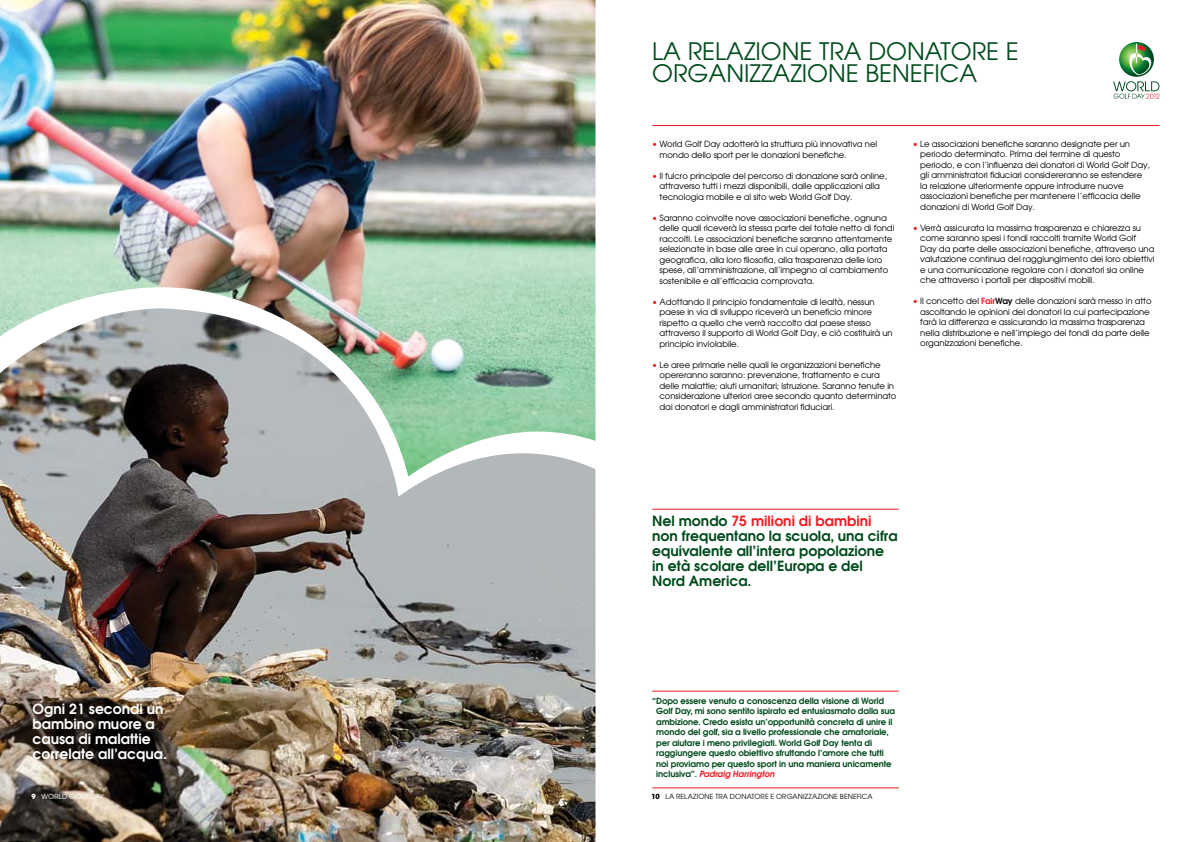
<style>
.page{position:relative;width:1191px;height:842px;background:#fff}
.page>*{position:absolute;margin:0;border:0;box-sizing:border-box;transform-origin:0 0}
.t1{font:24px/22px "Avant Garde";color:#004b1c}
.t2{font:600 14px/15px "Avant Garde";color:#004b1c}
.t3{font:600 14px/15px "Avant Garde";color:#fff}
.t4{font:8.5px/10.5px "Avant Garde";letter-spacing:-.01em;color:#000}
.t5{font:600 8.5px/10.5px "Avant Garde";letter-spacing:-.01em;color:#004b1c}
.t6{font:7px "Avant Garde";letter-spacing:.015em;color:#000}
.t7{font:7px "Avant Garde";letter-spacing:.015em;color:#fff}
.s1{font-weight:700}
.s2{color:#ed1d24}
.s3{font-weight:600;color:#ed1d24}
.s4{font-weight:600}
.s5{font-style:italic;color:#ed1d24}
</style>
<div class="page">
<hr style="left:652px;top:125px;width:507px;height:1px;background:#ed1d24">
<hr style="left:652px;top:788px;width:246px;height:1px;background:#ed1d24">
<img style="left:0;top:476px;width:595px;height:366px">
<img style="left:0;top:0;width:595px;height:476px">
<hr style="left:652px;top:691px;width:246px;height:1px;background:#ed1d24">
<hr style="left:652px;top:509px;width:246px;height:1px;background:#ed1d24">
<svg style="left:1113px;top:81px;width:46px;height:18px"></svg>
<svg style="left:1119px;top:42px;width:35px;height:35px"></svg>
<svg style="left:1127px;top:44px;width:27px;height:31px"></svg>
<h2 class="t3" style="left:33px;top:701px;width:136px">Ogni 21 secondi un bambino muore a causa di malattie correlate all’acqua.</h2>
<p class="t7" style="left:32px;top:792px;width:74px"><span class="s1">9</span> WORLD GOLF DAY</p>
<h1 class="t1" style="left:652px;top:40px;width:368px">LA RELAZIONE TRA DONATORE E<br>ORGANIZZAZIONE BENEFICA</h1>
<p class="t4" style="left:659px;top:138px;width:219px;text-indent:-7px"><span class="s2">•</span> World Golf Day adotterà la struttura più innovativa nel mondo dello sport per le donazioni benefiche.</p>
<p class="t4" style="left:659px;top:170px;width:229px;text-indent:-7px"><span class="s2">•</span> Il fulcro principale del percorso di donazione sarà online, attraverso tutti i mezzi disponibili, dalle applicazioni alla tecnologia mobile e al sito web World Golf Day.</p>
<p class="t4" style="left:659px;top:212px;width:236px;text-indent:-7px"><span class="s2">•</span> Saranno coinvolte nove associazioni benefiche, ognuna delle quali riceverà la stessa parte del totale netto di fondi raccolti. Le associazioni benefiche saranno attentamente selezionate in base alle aree in cui operano, alla portata geografica, alla loro filosofia, alla trasparenza delle loro spese, all’amministrazione, all’impegno al cambiamento sostenibile e all’efficacia comprovata.</p>
<p class="t4" style="left:659px;top:296px;width:235px;text-indent:-7px"><span class="s2">•</span> Adottando il principio fondamentale di lealtà, nessun paese in via di sviluppo riceverà un beneficio minore rispetto a quello che verrà raccolto dal paese stesso attraverso il supporto di World Golf Day, e ciò costituirà un principio inviolabile.</p>
<p class="t4" style="left:659px;top:359px;width:238px;text-indent:-7px"><span class="s2">•</span> Le aree primarie nelle quali le organizzazioni benefiche opereranno saranno: prevenzione, trattamento e cura delle malattie; aiuti umanitari; istruzione. Saranno tenute in considerazione ulteriori aree secondo quanto determinato dai donatori e dagli amministratori fiduciari.</p>
<p class="t4" style="left:920px;top:138px;width:231px;text-indent:-7px"><span class="s2">•</span> Le associazioni benefiche saranno designate per un periodo determinato. Prima del termine di questo periodo, e con l’influenza dei donatori di World Golf Day, gli amministratori fiduciari considereranno se estendere la relazione ulteriormente oppure introdurre nuove associazioni benefiche per mantenere l’efficacia delle donazioni di World Golf Day.</p>
<p class="t4" style="left:920px;top:222px;width:236px;text-indent:-7px"><span class="s2">•</span> Verrà assicurata la massima trasparenza e chiarezza su come saranno spesi i fondi raccolti tramite World Golf Day da parte delle associazioni benefiche, attraverso una valutazione continua del raggiungimento dei loro obiettivi e una comunicazione regolare con i donatori sia online che attraverso i portali per dispositivi mobili.</p>
<p class="t4" style="left:920px;top:296px;width:233px;text-indent:-7px"><span class="s2">•</span> Il concetto del <span class="s3">Fair</span><span class="s4">Way</span> delle donazioni sarà messo in atto ascoltando le opinioni dei donatori la cui partecipazione farà la differenza e assicurando la massima trasparenza nella distribuzione e nell’impiego dei fondi da parte delle organizzazioni benefiche.</p>
<h2 class="t2" style="left:652px;top:513px;width:247px">Nel mondo <span class="s2">75 milioni di bambini </span>non frequentano la scuola, una cifra equivalente all’intera popolazione in età scolare dell’Europa e del<br>Nord America.</h2>
<p class="t5" style="left:656px;top:695px;width:240px;text-indent:-4px">“Dopo essere venuto a conoscenza della visione di World Golf Day, mi sono sentito ispirato ed entusiasmato dalla sua ambizione. Credo esista un’opportunità concreta di unire il mondo del golf, sia a livello professionale che amatoriale, per aiutare i meno privilegiati. World Golf Day tenta di raggiungere questo obiettivo sfruttando l’amore che tutti noi proviamo per questo sport in una maniera unicamente inclusiva”. <span class="s5">Padraig Harrington</span></p>
<p class="t6" style="left:651px;top:792px;width:223px"><span class="s1">10</span> LA RELAZIONE TRA DONATORE E ORGANIZZAZIONE BENEFICA</p>
</div>
